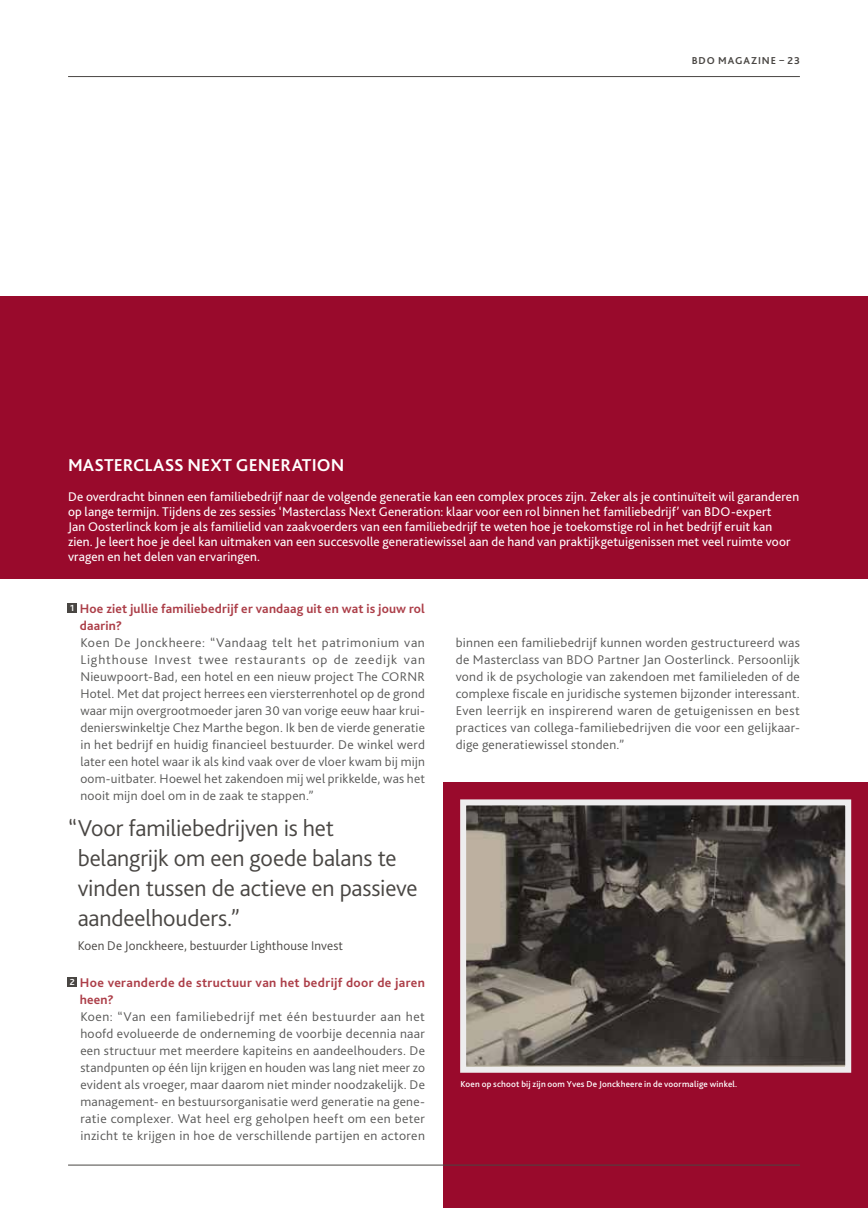
<style>
.page{position:relative;width:868px;height:1208px;background:#fff}
.page>*{position:absolute;margin:0;border:0;box-sizing:border-box;transform-origin:0 0}
.t1{font:300 24px/30px "Bliss 2";letter-spacing:-.005em;color:#494643}
.t2{font:700 18px "Bliss 2";letter-spacing:.005em;color:#fff}
.t3{font:300 13.2px/17px "Bliss 2";letter-spacing:.02em;color:#575756;text-align:justify;scale:1.04 1}
.t4{font:13.2px/15px "Bliss 2";letter-spacing:.01em;color:#fff}
.t5{font:700 13.2px/17px "Bliss 2";letter-spacing:.015em;color:#ac3e48}
.t6{font:300 13.2px "Bliss 2";letter-spacing:.01em;color:#494643}
.t7{font:700 10.5px "Bliss 2";letter-spacing:.09em;color:#494643}
.t8{font:500 9px "Bliss 2";letter-spacing:.02em;color:#fff}
.s1{font-size:9.3px;color:#fff}
</style>
<div class="page">
<div style="left:443px;top:782px;width:424px;height:426px;background:#990a2c"></div>
<div style="left:68px;top:602px;width:9px;height:10px;background:#494643"></div>
<div style="left:68px;top:977px;width:9px;height:9px;background:#494643"></div>
<div style="left:0;top:296px;width:867px;height:282px;background:#990a2c"></div>
<hr style="left:68px;top:1164px;width:731px;height:1px;background:#494643">
<svg style="left:460px;top:799px;width:392px;height:274px;background:#5e5954"></svg>
<hr style="left:68px;top:76px;width:731px;height:1px;background:#494643">
<p class="t7" style="left:691px;top:54px;width:110px">BDO MAGAZINE – 23</p>
<h2 class="t2" style="left:68px;top:454px;width:278px">MASTERCLASS NEXT GENERATION</h2>
<p class="t4" style="left:68px;top:489px;width:732px">De overdracht binnen een familiebedrijf naar de volgende generatie kan een complex proces zijn. Zeker als je continuïteit wil garanderen op lange termijn. Tijdens de zes sessies ‘Masterclass Next Generation: klaar voor een rol binnen het familiebedrijf’ van BDO-expert<br>Jan Oosterlinck kom je als familielid van zaakvoerders van een familiebedrijf te weten hoe je toekomstige rol in het bedrijf eruit kan zien. Je leert hoe je deel kan uitmaken van een succesvolle generatiewissel aan de hand van praktijkgetuigenissen met veel ruimte voor vragen en het delen van ervaringen.</p>
<p class="t5" style="left:80px;top:599px;width:346px;text-indent:-10px"><span class="s1">1</span> Hoe ziet jullie familiebedrijf er vandaag uit en wat is jouw rol daarin?</p>
<p class="t3" style="left:80px;top:633px;width:333px">Koen De Jonckheere: “Vandaag telt het patrimonium van Lighthouse Invest twee restaurants op de zeedijk van Nieuwpoort-Bad, een hotel en een nieuw project The CORNR Hotel. Met dat project herrees een viersterrenhotel op de grond waar mijn overgrootmoeder jaren 30 van vorige eeuw haar krui&shy;denierswinkeltje Chez Marthe begon. Ik ben de vierde generatie in het bedrijf en huidig financieel bestuurder. De -winkel werd later een hotel waar ik als kind vaak over de vloer kwam bij mijn oom-uitbater. Hoewel het zakendoen mij wel prikkelde, was het nooit mijn doel om in de zaak te stappen.”</p>
<h1 class="t1" style="left:78px;top:812px;width:341px;text-indent:-10px">“Voor familiebedrijven is het belangrijk om een goede balans te vinden tussen de actieve en passieve aandeelhouders.”</h1>
<p class="t6" style="left:78px;top:937px;width:267px">Koen De Jonckheere, bestuurder Lighthouse Invest</p>
<p class="t5" style="left:80px;top:973px;width:346px;text-indent:-10px"><span class="s1">2</span> Hoe veranderde de structuur van het bedrijf door de jaren heen?</p>
<p class="t3" style="left:80px;top:1007px;width:333px">Koen: “Van een familiebedrijf met één bestuurder aan het hoofd evolueerde de onderneming de voorbije decennia naar een structuur met meerdere kapiteins en aandeelhouders. De standpunten op één lijn krijgen en houden was lang niet meer zo evident als vroeger, maar daarom niet minder noodzakelijk. De management- en bestuursorganisatie werd generatie na gene&shy;ratie complexer. Wat heel erg geholpen heeft om een beter inzicht te krijgen in hoe de verschillende partijen en actoren</p>
<p class="t3" style="left:455px;top:633px;width:332px">binnen een familiebedrijf kunnen worden gestructureerd was de Masterclass van BDO Partner Jan Oosterlinck. Persoonlijk vond ik de psychologie van zakendoen met familieleden of de complexe fiscale en juridische systemen bijzonder interessant.<br>Even leerrijk en inspirerend waren de getuigenissen en best practices van collega-familiebedrijven die voor een gelijkaar&shy;dige generatiewissel stonden.”</p>
<p class="t8" style="left:460px;top:1078px;width:278px">Koen op schoot bij zijn oom Yves De Jonckheere in de voormalige winkel.</p>
</div>
